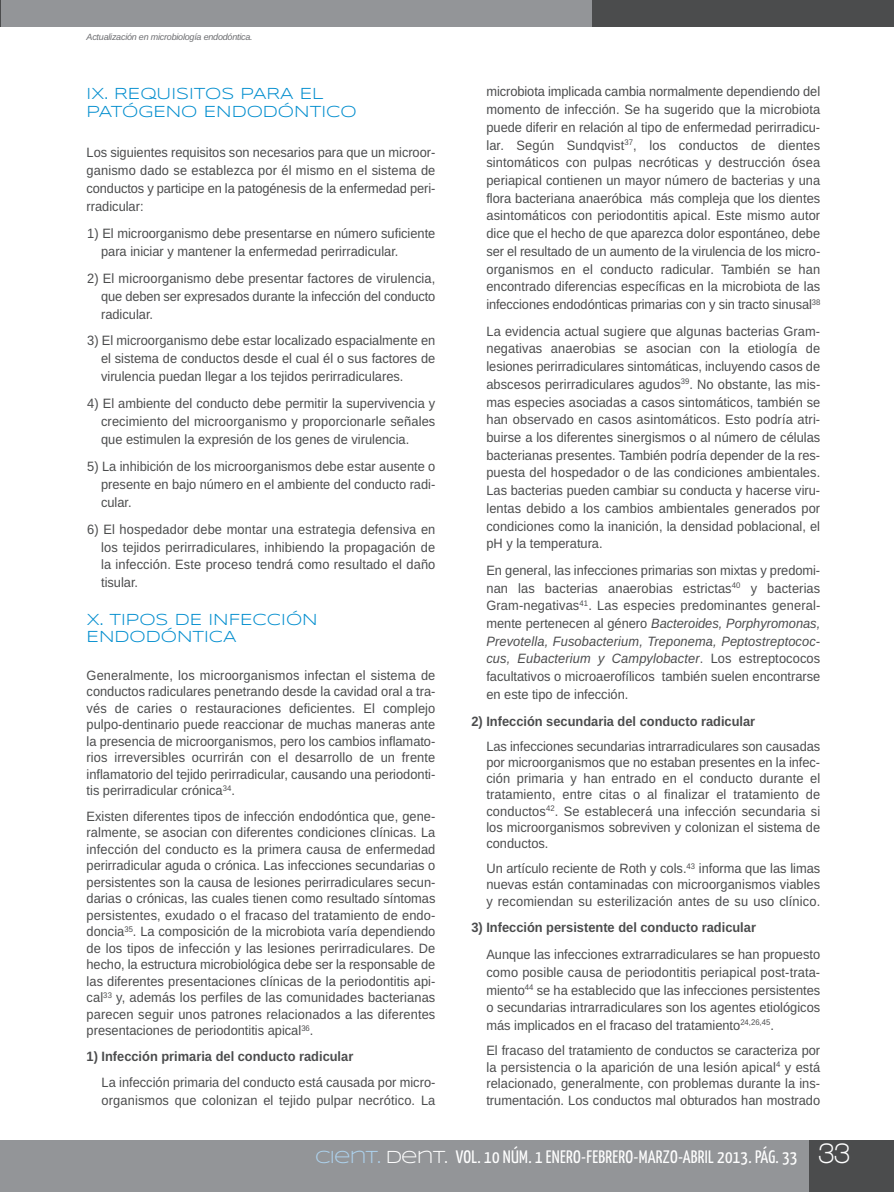
<style>
.page{position:relative;width:894px;height:1192px;background:#fff}
.page>*{position:absolute;margin:0;border:0;box-sizing:border-box;transform-origin:0 0}
.t1{font:700 30px "Walkway";color:#fff;scale:.9 1}
.t2{font:18px "Yanone Kaffeesatz";letter-spacing:.015em;color:#fff}
.t3{font:16.5px/18px "Syncopate";color:#008dce}
.t4{font:13.5px/17.7px "Arimo";color:#4b4c4d;text-align:justify;scale:.95 1}
.t5{font:700 13.5px "Arimo";color:#4b4c4d;scale:.95 1}
.t6{font:italic 9px "Arimo";letter-spacing:-.025em;color:#6c6d70}
.s1{font-style:italic}
.s2{font-family:"Syncopate";color:#add2ed}
.s3{font-family:"Syncopate"}
</style>
<div class="page">
<hr style="left:0;top:1139px;width:1px;height:52px;background:#939598">
<svg style="left:0;top:0;width:1px;height:27px"></svg>
<div style="left:1px;top:1139px;width:892px;height:52px;background:#939598"></div>
<div style="left:1px;top:0;width:599px;height:27px;background:#939598"></div>
<div style="left:593px;top:0;width:300px;height:27px;background:#4b4c4d"></div>
<div style="left:809px;top:1139px;width:84px;height:52px;background:#4b4c4d"></div>
<p class="t6" style="left:87px;top:33px;width:168px">Actualización en microbiología endodóntica.</p>
<p class="t4" style="left:486px;top:84px;width:353px">microbiota implicada cambia normalmente dependiendo del momento de infección. Se ha sugerido que la microbiota puede diferir en relación al tipo de enfermedad perirradicu&shy;lar. Según Sundqvist<sup>37</sup>, los conductos de dientes sintomáticos con pulpas necróticas y destrucción ósea periapical contienen un mayor número de bacterias y una flora bacteriana anaeróbica más compleja que los dientes asintomáticos con periodontitis apical. Este mismo autor dice que el hecho de que aparezca dolor espontáneo, debe ser el resultado de un aumento de la virulencia de los micro&shy;organismos en el conducto radicular. También se han encontrado diferencias específicas en la microbiota de las infecciones endodónticas primarias con y sin tracto sinusal<sup>38</sup></p>
<p class="t4" style="left:486px;top:323px;width:353px">La evidencia actual sugiere que algunas bacterias Gram&shy;negativas anaerobias se asocian con la etiología de lesiones perirradiculares sintomáticas, incluyendo casos de abscesos perirradiculares agudos<sup>39</sup>. No obstante, las mis&shy;mas especies asociadas a casos sintomáticos, también se han observado en casos asintomáticos. Esto podría atri&shy;buirse a los diferentes sinergismos o al número de células bacterianas presentes. También podría depender de la res&shy;puesta del hospedador o de las condiciones ambientales.<br>Las bacterias pueden cambiar su conducta y hacerse viru&shy;lentas debido a los cambios ambientales generados por condiciones como la inanición, la densidad poblacional, el pH y la temperatura.</p>
<p class="t4" style="left:486px;top:562px;width:353px">En general, las infecciones primarias son mixtas y predomi&shy;nan las bacterias anaerobias estrictas<sup>40</sup> y bacterias Gram-negativas<sup>41</sup>. Las especies predominantes general&shy;mente pertenecen al género <span class="s1">Bacteroides, Porphyromonas, Prevotella, Fusobacterium, Treponema, Peptostreptococ&shy;cus, Eubacterium y Campylobacter</span>. Los estreptococos facultativos o microaerofílicos también suelen encontrarse en este tipo de infección.</p>
<p class="t5" style="left:471px;top:715px;width:300px">2) Infección secundaria del conducto radicular</p>
<p class="t4" style="left:486px;top:739px;width:353px;line-height:16.2px">Las infecciones secundarias intrarradiculares son causadas por microorganismos que no estaban presentes en la infec&shy;ción primaria y han entrado en el conducto durante el tratamiento, entre citas o al finalizar el tratamiento de conductos<sup>42</sup>. Se establecerá una infección secundaria si los microorganismos sobreviven y colonizan el sistema de conductos.</p>
<p class="t4" style="left:486px;top:861px;width:353px;line-height:16.2px">Un artículo reciente de Roth y cols.<sup>43</sup> informa que las limas nuevas están contaminadas con microorganismos viables y recomiendan su esterilización antes de su uso clínico.</p>
<p class="t5" style="left:471px;top:922px;width:301px">3) Infección persistente del conducto radicular</p>
<p class="t4" style="left:486px;top:946px;width:353px">Aunque las infecciones extrarradiculares se han propuesto como posible causa de periodontitis periapical post-trata&shy;miento<sup>44</sup> se ha establecido que las infecciones persistentes o secundarias intrarradiculares son los agentes etiológicos más implicados en el fracaso del tratamiento<sup>24,26,45</sup>.</p>
<p class="t4" style="left:486px;top:1043px;width:353px;line-height:16.5px">El fracaso del tratamiento de conductos se caracteriza por la persistencia o la aparición de una lesión apical<sup>4</sup> y está relacionado, generalmente, con problemas durante la ins&shy;trumentación. Los conductos mal obturados han mostrado</p>
<h1 class="t1" style="left:818px;top:1142px;width:37px">33</h1>
<p class="t3" style="left:87px;top:84px;width:271px">IX. REQUISITOS PARA EL<br>PATÓGENO ENDODÓNTICO</p>
<p class="t4" style="left:87px;top:144px;width:368px">Los siguientes requisitos son necesarios para que un microor&shy;ganismo dado se establezca por él mismo en el sistema de conductos y participe en la patogénesis de la enfermedad peri&shy;rradicular:</p>
<p class="t4" style="left:101px;top:225px;width:353px;text-indent:-14px">1) El microorganismo debe presentarse en número suficiente para iniciar y mantener la enfermedad perirradicular.</p>
<p class="t4" style="left:101px;top:270px;width:353px;text-indent:-14px">2) El microorganismo debe presentar factores de virulencia, que deben ser expresados durante la infección del conducto radicular.</p>
<p class="t4" style="left:101px;top:333px;width:353px;text-indent:-14px">3) El microorganismo debe estar localizado espacialmente en el sistema de conductos desde el cual él o sus factores de virulencia puedan llegar a los tejidos perirradiculares.</p>
<p class="t4" style="left:101px;top:396px;width:353px;text-indent:-14px">4) El ambiente del conducto debe permitir la supervivencia y crecimiento del microorganismo y proporcionarle señales que estimulen la expresión de los genes de virulencia.</p>
<p class="t4" style="left:101px;top:458px;width:353px;text-indent:-14px">5) La inhibición de los microorganismos debe estar ausente o presente en bajo número en el ambiente del conducto radi&shy;cular.</p>
<p class="t4" style="left:101px;top:521px;width:353px;text-indent:-14px">6) El hospedador debe montar una estrategia defensiva en los tejidos perirradiculares, inhibiendo la propagación de la infección. Este proceso tendrá como resultado el daño tisular.</p>
<p class="t3" style="left:87px;top:611px;width:232px;line-height:16.5px">X. TIPOS DE INFECCIÓN<br>ENDODÓNTICA</p>
<p class="t4" style="left:87px;top:667px;width:368px;line-height:16.5px">Generalmente, los microorganismos infectan el sistema de conductos radiculares penetrando desde la cavidad oral a tra&shy;vés de caries o restauraciones deficientes. El complejo pulpo-dentinario puede reaccionar de muchas maneras ante la presencia de microorganismos, pero los cambios inflamato&shy;rios irreversibles ocurrirán con el desarrollo de un frente inflamatorio del tejido perirradicular, causando una periodonti&shy;tis perirradicular crónica<sup>34</sup>.</p>
<p class="t4" style="left:87px;top:808px;width:368px;line-height:16.5px">Existen diferentes tipos de infección endodóntica que, gene&shy;ralmente, se asocian con diferentes condiciones clínicas. La infección del conducto es la primera causa de enfermedad perirradicular aguda o crónica. Las infecciones secundarias o persistentes son la causa de lesiones perirradiculares secun&shy;darias o crónicas, las cuales tienen como resultado síntomas persistentes, exudado o el fracaso del tratamiento de endo&shy;doncia<sup>35</sup>. La composición de la microbiota varía dependiendo de los tipos de infección y las lesiones perirradiculares. De hecho, la estructura microbiológica debe ser la responsable de las diferentes presentaciones clínicas de la periodontitis api&shy;cal<sup>33</sup> y, además los perfiles de las comunidades bacterianas parecen seguir unos patrones relacionados a las diferentes presentaciones de periodontitis apical<sup>36</sup>.</p>
<p class="t5" style="left:87px;top:1050px;width:282px">1) Infección primaria del conducto radicular</p>
<p class="t4" style="left:102px;top:1074px;width:353px">La infección primaria del conducto está causada por micro&shy;organismos que colonizan el tejido pulpar necrótico. La</p>
<h2 class="t2" style="left:315px;top:1150px;width:483px"><span class="s2">CIENT.</span> <span class="s3">DENT.</span> VOL. 10 NÚM. 1 ENERO-FEBRERO-MARZO-ABRIL 2013. PÁG. 33</h2>
</div>
